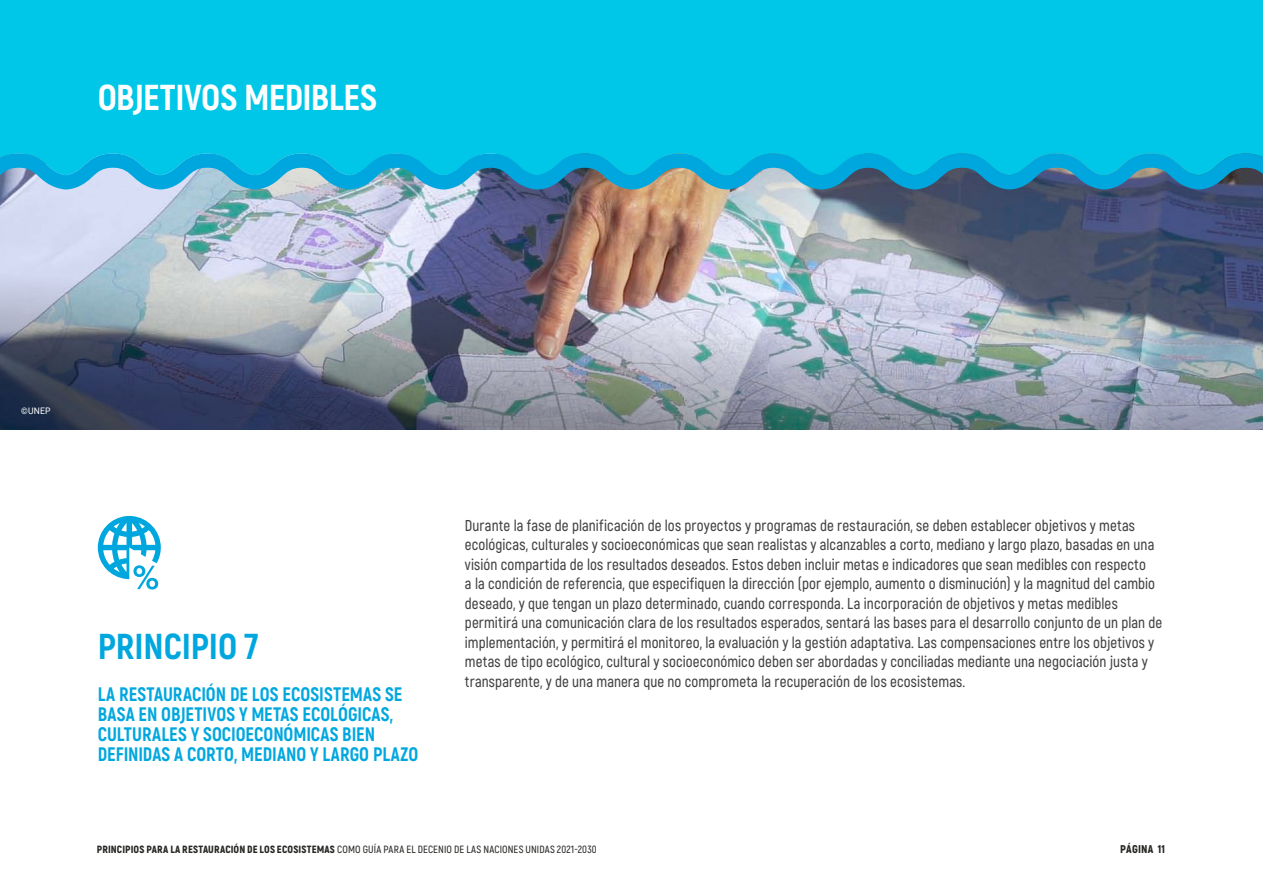
<style>
.page{position:relative;width:1263px;height:893px;background:#fff}
.page>*{position:absolute;margin:0;border:0;box-sizing:border-box;transform-origin:0 0}
.t1{font:800 36px "Akrobat";letter-spacing:-.015em;color:#fff}
.t2{font:800 36px "Akrobat";color:#00a7df}
.t3{font:800 19.5px/20px "Akrobat";color:#00a7df;scale:.95 1}
.t4{font:600 15.75px/19.5px "Akrobat";letter-spacing:.005em;color:#414042;scale:.95 1}
.t5{font:900 11.25px "Akrobat";letter-spacing:.015em;color:#272724}
.t6{font:600 10.5px "Akrobat";letter-spacing:.015em;color:#272724}
.t7{font:9px "Roboto";color:#fff;scale:.95 1}
.s1{font-weight:900}
</style>
<div class="page">
<img style="left:0;top:190px;width:1263px;height:52px">
<img style="left:0;top:175px;width:1263px;height:15px">
<svg style="left:0;top:0;width:1263px;height:175px;background:#01c4e5"></svg>
<svg style="left:98px;top:516px;width:63px;height:73px"></svg>
<img style="left:0;top:242px;width:1263px;height:187px">
<h1 class="t1" style="left:98px;top:75px;width:281px">OBJETIVOS MEDIBLES</h1>
<p class="t7" style="left:21px;top:404px;width:32px">©UNEP</p>
<h1 class="t2" style="left:98px;top:624px;width:162px">PRINCIPIO 7</h1>
<p class="t3" style="left:98px;top:684px;width:339px">LA RESTAURACIÓN DE LOS ECOSISTEMAS SE BASA EN OBJETIVOS Y METAS ECOLÓGICAS, CULTURALES Y SOCIOECONÓMICAS BIEN DEFINIDAS A CORTO, MEDIANO Y LARGO PLAZO</p>
<p class="t4" style="left:465px;top:515px;width:736px">Durante la fase de planificación de los proyectos y programas de restauración, se deben establecer objetivos y metas ecológicas, culturales y socioeconómicas que sean realistas y alcanzables a corto, mediano y largo plazo, basadas en una visión compartida de los resultados deseados. Estos deben incluir metas e indicadores que sean medibles con respecto<br>a la condición de referencia, que especifiquen la dirección (por ejemplo, aumento o disminución) y la magnitud del cambio deseado, y que tengan un plazo determinado, cuando corresponda. La incorporación de objetivos y metas medibles permitirá una comunicación clara de los resultados esperados, sentará las bases para el desarrollo conjunto de un plan de implementación, y permitirá el monitoreo, la evaluación y la gestión adaptativa. Las compensaciones entre los objetivos y metas de tipo ecológico, cultural y socioeconómico deben ser abordadas y conciliadas mediante una negociación justa y transparente, y de una manera que no comprometa la recuperación de los ecosistemas.</p>
<p class="t6" style="left:97px;top:843px;width:501px"><span class="s1">PRINCIPIOS PARA LA RESTAURACIÓN DE LOS ECOSISTEMAS</span> COMO GUÍA PARA EL DECENIO DE LAS NACIONES UNIDAS 2021-2030</p>
<p class="t5" style="left:1120px;top:842px;width:46px">PÁGINA 11</p>
</div>
